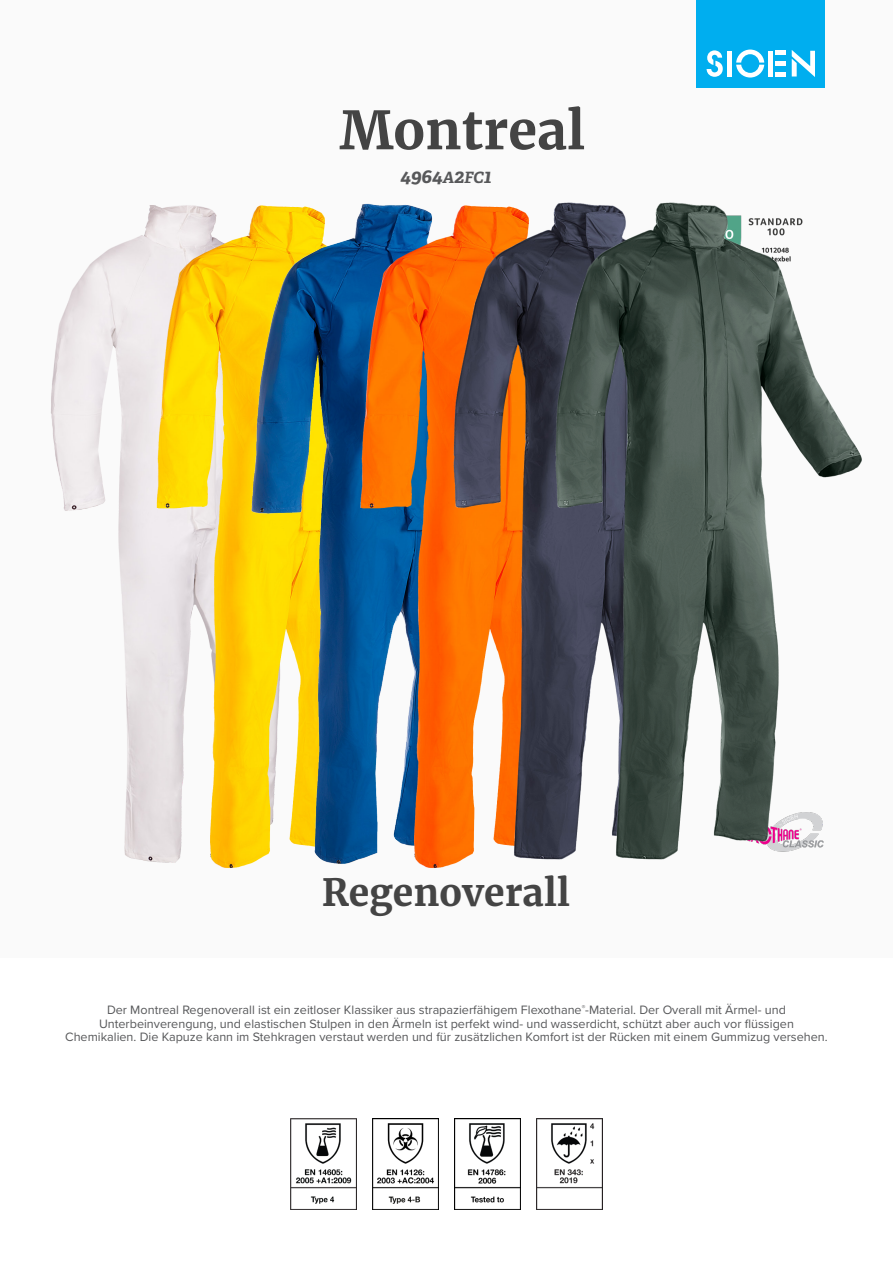
<style>
.page{position:relative;width:893px;height:1263px;background:#fff}
.page>*{position:absolute;margin:0;border:0;box-sizing:border-box;transform-origin:0 0}
.product_name{font:700 52.5px "Merriweather";color:#444}
.product_h2{font:700 37.5px "Merriweather";color:#444}
.product_ref{font:italic 700 19.5px "Adelle";color:#57585a}
.product_description{font:12.6px/13.6px "Proxima Nova";color:#57585a;text-align:center}
.s1{font-size:15.6px}
</style>
<div class="page">
<div style="left:0;top:0;width:893px;height:957px;background:#fafafa"></div>
<div style="left:697px;top:0;width:128px;height:88px;background:#00aeef"></div>
<svg style="left:707px;top:50px;width:16px;height:27px"></svg>
<svg style="left:736px;top:50px;width:28px;height:28px"></svg>
<div style="left:727px;top:51px;width:5px;height:26px;background:#fff"></div>
<div style="left:768px;top:51px;width:5px;height:26px;background:#fff"></div>
<div style="left:775px;top:72px;width:11px;height:5px;background:#fff"></div>
<div style="left:775px;top:61px;width:11px;height:5px;background:#fff"></div>
<hr style="left:775px;top:51px;width:11px;height:4px;background:#fff">
<svg style="left:792px;top:50px;width:23px;height:27px"></svg>
<img style="left:290px;top:1118px;width:66px;height:92px">
<img style="left:372px;top:1118px;width:67px;height:92px">
<img style="left:454px;top:1118px;width:67px;height:92px">
<img style="left:536px;top:1118px;width:67px;height:92px">
<img style="left:57px;top:205px;width:102px;height:658px">
<img style="left:159px;top:205px;width:102px;height:663px">
<img style="left:261px;top:204px;width:102px;height:660px">
<img style="left:363px;top:203px;width:102px;height:665px">
<img style="left:465px;top:202px;width:397px;height:658px">
<p class="product_name" style="left:340px;top:97px;width:247px">Montreal</p>
<p class="product_ref" style="left:400px;top:164px;width:93px">4964<span class="s1">A</span>2<span class="s1">FC</span>1</p>
<p class="product_h2" style="left:322px;top:868px;width:250px">Regenoverall</p>
<p class="product_description" style="left:65px;top:1002px;width:764px">Der Montreal Regenoverall ist ein zeitloser Klassiker aus strapazierfähigem Flexothane<sup>®</sup>-Material. Der Overall mit Ärmel- und<br>Unterbeinverengung, und elastischen Stulpen in den Ärmeln ist perfekt wind- und wasserdicht, schützt aber auch vor flüssigen<br>Chemikalien. Die Kapuze kann im Stehkragen verstaut werden und für zusätzlichen Komfort ist der Rücken mit einem Gummizug versehen.</p>
</div>
